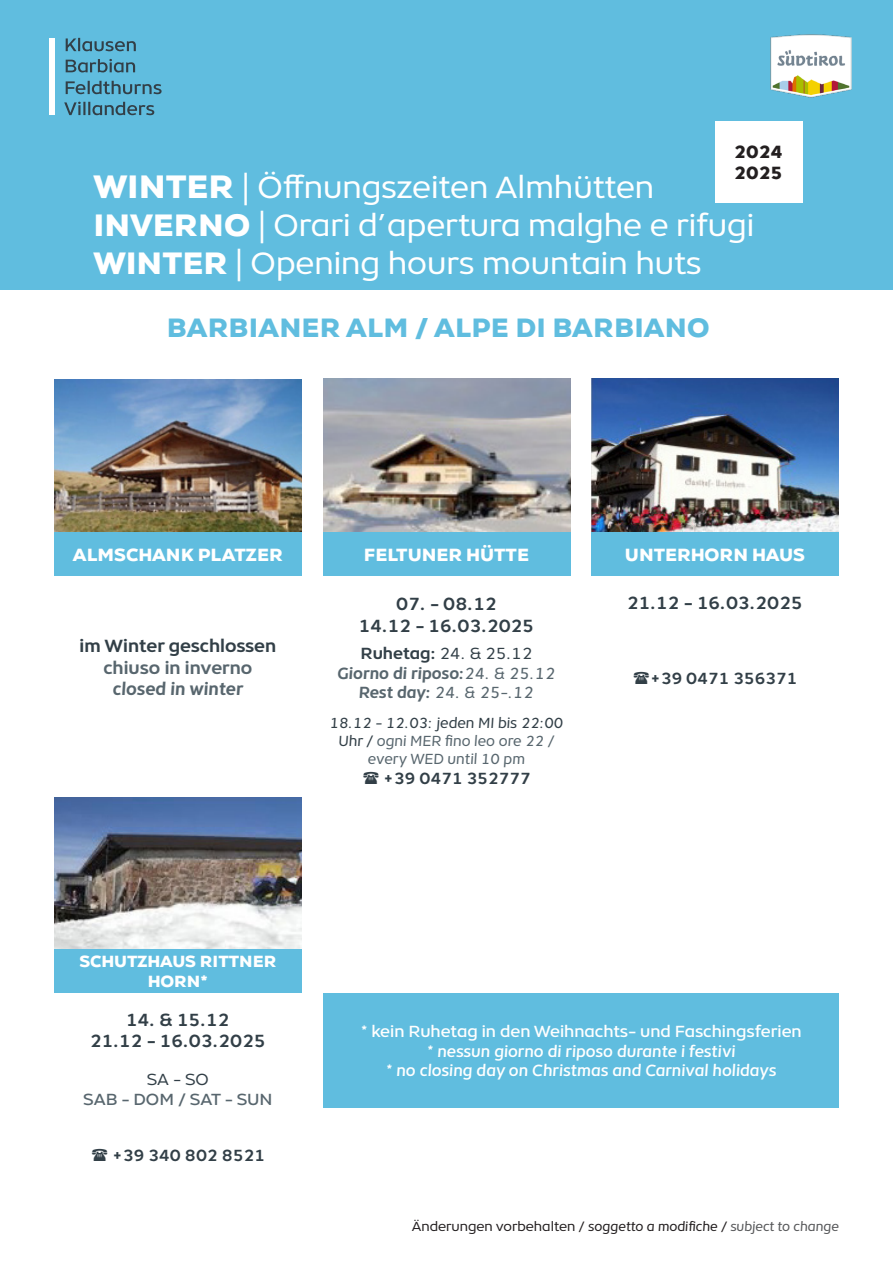
<style>
.page{position:relative;width:893px;height:1263px;background:#fff}
.page>*{position:absolute;margin:0;border:0;box-sizing:border-box;transform-origin:0 0}
.t1{font:31.5px/37.8px "Object";color:#fff}
.t2{font:900 27px "Object";letter-spacing:.005em;color:#60bddf}
.t3{font:700 18px/21.6px "Object";color:#323f47;text-align:center}
.t4{font:900 18px "Object";color:#fff}
.t5{font:700 18px "Object";color:#58666e}
.t6{font:italic 700 18px "Object";color:#58666e}
.t7{font:900 18px/21.6px "Object";color:#231f20}
.t8{font:italic 500 16.5px/19.8px "Object";color:#fff;text-align:center}
.t9{font:italic 700 16.5px/19.8px "Object";color:#58666e;text-align:center}
.t10{font:500 16.5px "Object";color:#fff}
.t11{font:700 16.5px "Object";color:#323f47}
.t12{font:900 16.5px/19.8px "Object";color:#fff;text-align:center}
.t13{font:500 16.5px "Object";letter-spacing:-.005em;color:#58666e}
.t14{font:16.5px "Object";color:#323f47}
.t15{font:italic 15px/18px "Object";color:#58666e;text-align:center}
.t16{font:13.5px "Object";color:#231f20}
.s1{font-weight:900;font-size:33px}
.s2{font-weight:900}
.s3{font-style:normal;color:#323f47}
.s4{font-weight:400;font-style:normal;color:#323f47}
.s5{font-weight:400}
.s6{color:#323f47}
.s7{font-style:italic}
.s8{font-style:italic;color:#57585a}
</style>
<div class="page">
<div style="left:0;top:0;width:893px;height:289px;background:#60bddf"></div>
<img style="left:771px;top:34px;width:81px;height:64px">
<div style="left:54px;top:531px;width:248px;height:45px;background:#60bddf"></div>
<div style="left:54px;top:948px;width:248px;height:45px;background:#60bddf"></div>
<div style="left:323px;top:531px;width:247px;height:45px;background:#60bddf"></div>
<div style="left:591px;top:531px;width:248px;height:45px;background:#60bddf"></div>
<div style="left:715px;top:121px;width:87px;height:82px;background:#fff"></div>
<div style="left:49px;top:38px;width:6px;height:77px;background:#fff"></div>
<svg style="left:64px;top:102px;width:90px;height:13px"></svg>
<svg style="left:66px;top:81px;width:96px;height:13px"></svg>
<svg style="left:66px;top:59px;width:69px;height:13px"></svg>
<svg style="left:66px;top:38px;width:70px;height:13px"></svg>
<img style="left:54px;top:379px;width:248px;height:152px">
<img style="left:324px;top:378px;width:246px;height:153px">
<img style="left:591px;top:378px;width:248px;height:153px">
<img style="left:54px;top:797px;width:248px;height:151px">
<div style="left:324px;top:993px;width:515px;height:115px;background:#60bddf"></div>
<p class="t7" style="left:734px;top:139px;width:50px">2024<br>2025</p>
<p class="t1" style="left:94px;top:166px;width:662px"><span class="s1">WINTER</span> | Öffnungszeiten Almhütten<br><span class="s2">INVERNO</span> | Orari d’apertura malghe e rifugi<br><span class="s2">WINTER</span> | Opening hours mountain huts</p>
<p class="t2" style="left:167px;top:306px;width:544px">BARBIANER ALM / ALPE DI BARBIANO</p>
<p class="t4" style="left:73px;top:540px;width:211px">ALMSCHANK PLATZER</p>
<p class="t3" style="left:80px;top:634px;width:198px">im Winter geschlossen</p>
<p class="t5" style="left:104px;top:653px;width:150px">chiuso in inverno</p>
<p class="t6" style="left:113px;top:675px;width:132px">closed in winter</p>
<p class="t4" style="left:364px;top:540px;width:167px">FELTUNER HÜTTE</p>
<p class="t4" style="left:625px;top:540px;width:182px">UNTERHORN HAUS</p>
<p class="t3" style="left:359px;top:591px;width:177px">07. - 08.12<br>14.12 - 16.03.2025</p>
<p class="t9" style="left:337px;top:642px;width:220px"><span class="s3">Ruhetag:</span> <span class="s4">24. &amp; 25.12<br></span>Giorno di riposo:<span class="s5">24. &amp; 25.12<br></span>Rest day: <span class="s5">24. &amp; 25-.12</span></p>
<p class="t15" style="left:330px;top:713px;width:235px"><span class="s6">18.12 - 12.03: jeden MI bis 22:00<br>Uhr /</span> ogni MER fino leo ore 22 / every WED until 10 pm</p>
<p class="t11" style="left:384px;top:766px;width:149px">+39 0471 352777</p>
<p class="t3" style="left:627px;top:590px;width:177px">21.12 - 16.03.2025</p>
<p class="t11" style="left:650px;top:666px;width:149px">+39 0471 356371</p>
<p class="t12" style="left:79px;top:950px;width:199px">SCHUTZHAUS RITTNER<br>HORN*</p>
<p class="t3" style="left:90px;top:1007px;width:177px">14. &amp; 15.12<br>21.12 - 16.03.2025</p>
<p class="t14" style="left:147px;top:1067px;width:63px">SA - SO</p>
<p class="t13" style="left:83px;top:1086px;width:191px">SAB - DOM / SAT - SUN</p>
<p class="t11" style="left:113px;top:1142px;width:154px">+39 340 802 8521</p>
<p class="t10" style="left:361px;top:1018px;width:442px">* kein Ruhetag in den Weihnachts- und Faschingsferien</p>
<p class="t8" style="left:386px;top:1040px;width:392px">* nessun giorno di riposo durante i festivi<br>* no closing day on Christmas and Carnival holidays</p>
<p class="t16" style="left:412px;top:1215px;width:429px">Änderungen vorbehalten / <span class="s7">soggetto a modifiche /</span> <span class="s8">subject to change</span></p>
</div>
